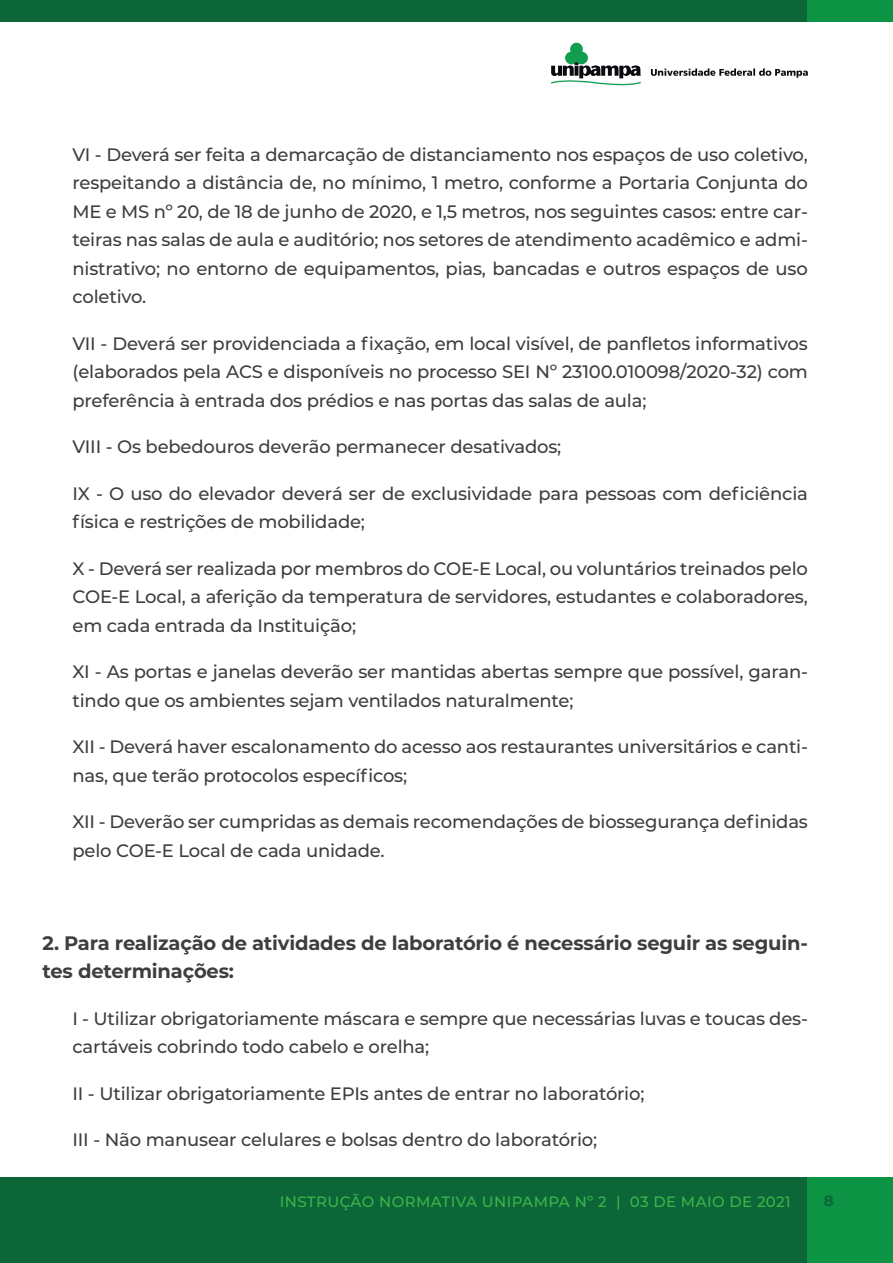
<style>
.page{position:relative;width:893px;height:1263px;background:#fff}
.page>*{position:absolute;margin:0;border:0;box-sizing:border-box;transform-origin:0 0}
.t1{font:700 19.5px/28.5px "Montserrat";letter-spacing:-.01em;color:#3e3e3f}
.t2{font:500 18px/28.5px "Montserrat";letter-spacing:-.01em;color:#3e3e3f}
.t3{font:500 15px "Montserrat";letter-spacing:.025em;color:#3ab54a}
.t4{font:700 15px "Montserrat";color:#0c6638}
</style>
<div class="page">
<div style="left:0;top:1178px;width:808px;height:85px;background:#0c6638"></div>
<div style="left:808px;top:1178px;width:85px;height:85px;background:#0d9344"></div>
<div style="left:0;top:0;width:808px;height:21px;background:#0c6638"></div>
<div style="left:808px;top:0;width:85px;height:21px;background:#0d9344"></div>
<svg style="left:551px;top:43px;width:257px;height:43px"></svg>
<p class="t2" style="left:73px;top:139px;width:737px;text-align:justify">VI - Deverá ser feita a demarcação de distanciamento nos espaços de uso coletivo, respeitando a distância de, no mínimo, 1 metro, conforme a Portaria Conjunta do ME e MS nº 20, de 18 de junho de 2020, e 1,5 metros, nos seguintes casos: entre car&shy;teiras nas salas de aula e auditório; nos setores de atendimento acadêmico e admi&shy;nistrativo; no entorno de equipamentos, pias, bancadas e outros espaços de uso coletivo.</p>
<p class="t2" style="left:73px;top:328px;width:737px;text-align:justify">VII - Deverá ser providenciada a fixação, em local visível, de panfletos informativos (elaborados pela ACS e disponíveis no processo SEI Nº 23100.010098/2020-32) com preferência à entrada dos prédios e nas portas das salas de aula;</p>
<p class="t2" style="left:73px;top:432px;width:490px">VIII - Os bebedouros deverão permanecer desativados;</p>
<p class="t2" style="left:73px;top:478px;width:737px">IX - O uso do elevador deverá ser de exclusividade para pessoas com deficiência física e restrições de mobilidade;</p>
<p class="t2" style="left:73px;top:553px;width:737px;text-align:justify">X - Deverá ser realizada por membros do COE-E Local, ou voluntários treinados pelo COE-E Local, a aferição da temperatura de servidores, estudantes e colaboradores, em cada entrada da Instituição;</p>
<p class="t2" style="left:73px;top:657px;width:737px">XI - As portas e janelas deverão ser mantidas abertas sempre que possível, garan&shy;tindo que os ambientes sejam ventilados naturalmente;</p>
<p class="t2" style="left:73px;top:732px;width:737px">XII - Deverá haver escalonamento do acesso aos restaurantes universitários e canti&shy;nas, que terão protocolos específicos;</p>
<p class="t2" style="left:73px;top:807px;width:737px">XII - Deverão ser cumpridas as demais recomendações de biossegurança definidas pelo COE-E Local de cada unidade.</p>
<p class="t1" style="left:43px;top:928px;width:767px">2. Para realização de atividades de laboratório é necessário seguir as seguin&shy;tes determinações:</p>
<p class="t2" style="left:73px;top:1003px;width:737px">I - Utilizar obrigatoriamente máscara e sempre que necessárias luvas e toucas des&shy;cartáveis cobrindo todo cabelo e orelha;</p>
<p class="t2" style="left:73px;top:1078px;width:573px">II - Utilizar obrigatoriamente EPIs antes de entrar no laboratório;</p>
<p class="t2" style="left:73px;top:1125px;width:526px">III - Não manusear celulares e bolsas dentro do laboratório;</p>
<p class="t3" style="left:280px;top:1191px;width:512px">INSTRUÇÃO NORMATIVA UNIPAMPA Nº 2 | 03 DE MAIO DE 2021</p>
<p class="t4" style="left:824px;top:1190px;width:11px">8</p>
</div>
